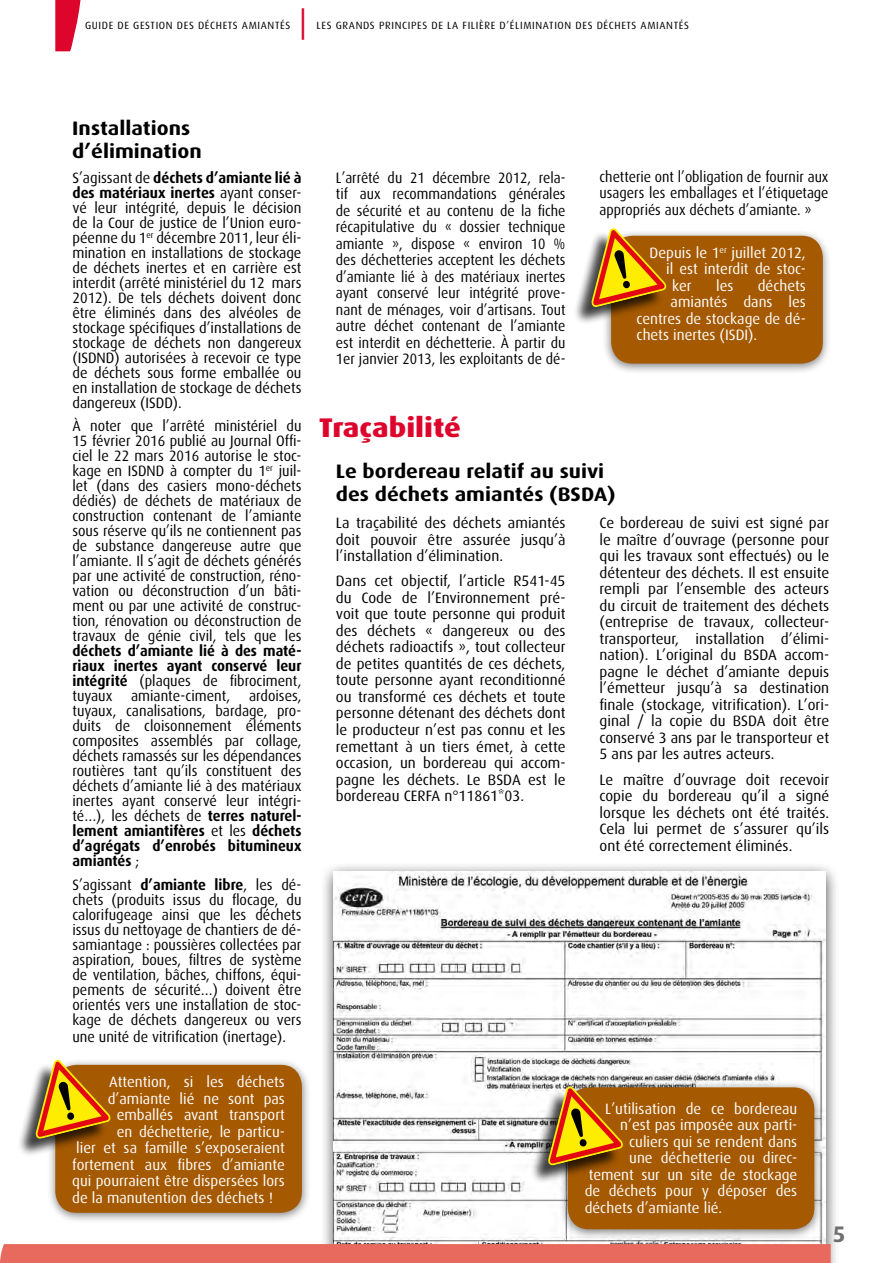
<style>
.page{position:relative;width:893px;height:1263px;background:#fff}
.page>*{position:absolute;margin:0;border:0;box-sizing:border-box;transform-origin:0 0}
.t1{font:800 27px "Dax OT";color:#dd052b;scale:1.1 1}
.t2{font:700 22.5px "Dax OT";color:#706f6f}
.t3{font:700 19.5px/23.4px "Dax OT";color:#000;scale:1.1 1}
.t4{font:15px/15px "Dax OT";color:#000;text-align:justify;scale:.95 1}
.t5{font:15px/16.5px "Dax OT";color:#000;text-align:justify}
.t6{font:15px/15px "Dax OT";color:#000;text-align:justify;scale:.96 1}
.t7{font:15px/16.5px "Dax OT";color:#000;text-align:justify;scale:.93 1}
.t8{font:15px "Dax OT";color:#fff}
.t9{font:10.5px "Dax OT";letter-spacing:.06em;color:#000}
.s1{font-size:31.5px;color:#dd052b}
.s2{font-weight:700}
</style>
<div class="page">
<div style="left:320px;top:862px;width:520px;height:401px;background:#000;opacity:.75"></div>
<img style="left:334px;top:872px;width:492px;height:372px">
<svg style="left:55px;top:0;width:26px;height:51px"></svg>
<div style="left:0;top:1244px;width:831px;height:19px;background:#e8695e"></div>
<div style="left:46px;top:1058px;width:265px;height:166px;background:#000;opacity:.5"></div>
<div style="left:55px;top:1065px;width:247px;height:148px;background:#a55900;border-radius:21px"></div>
<div style="left:17px;top:1063px;width:91px;height:94px;background:#000;opacity:.75"></div>
<svg style="left:18px;top:1058px;width:95px;height:82px"></svg>
<div style="left:602px;top:229px;width:230px;height:146px;background:#000;opacity:.5"></div>
<div style="left:611px;top:236px;width:212px;height:128px;background:#a55900;border-radius:21px"></div>
<div style="left:573px;top:231px;width:91px;height:95px;background:#000;opacity:.75"></div>
<svg style="left:574px;top:228px;width:94px;height:80px"></svg>
<div style="left:558px;top:1080px;width:265px;height:161px;background:#000;opacity:.5"></div>
<div style="left:568px;top:1087px;width:246px;height:142px;background:#a55900;border-radius:21px"></div>
<div style="left:529px;top:1089px;width:91px;height:95px;background:#000;opacity:.75"></div>
<svg style="left:531px;top:1077px;width:94px;height:89px"></svg>
<p class="t9" style="left:85px;top:20px;width:207px">GUIDE DE GESTION DES DÉCHETS AMIANTÉS</p>
<p class="t9" style="left:299px;top:20px;width:391px"><span class="s1">|</span> LES GRANDS PRINCIPES DE LA FILIÈRE D’ÉLIMINATION DES DÉCHETS AMIANTÉS</p>
<h3 class="t3" style="left:72px;top:117px;width:119px">Installations d’élimination</h3>
<p class="t6" style="left:72px;top:170px;width:240px">S’agissant de <span class="s2">déchets d’amiante lié à des matériaux inertes</span> ayant conser&shy;vé leur intégrité, depuis le décision de la Cour de justice de l’Union euro&shy;péenne du 1<sup>er</sup> décembre 2011, leur éli&shy;mination en installations de stockage de déchets inertes et en carrière est interdit (arrêté ministériel du 12 mars 2012). De tels déchets doivent donc être éliminés dans des alvéoles de stockage spécifiques d’installations de stockage de déchets non dangereux (ISDND) autorisées à recevoir ce type de déchets sous forme emballée ou en installation de stockage de déchets dangereux (ISDD).</p>
<p class="t4" style="left:72px;top:419px;width:243px">À noter que l’arrêté ministériel du 15 février 2016 publié au Journal Offi&shy;ciel le 22 mars 2016 autorise le stoc&shy;kage en ISDND à compter du 1<sup>er</sup> juil&shy;let (dans des casiers mono-déchets dédiés) de déchets de matériaux de construction contenant de l’amiante sous réserve qu’ils ne contiennent pas de substance dangereuse autre que l’amiante. Il s’agit de déchets générés par une activité de construction, réno&shy;vation ou déconstruction d’un bâti&shy;ment ou par une activité de construc&shy;tion, rénovation ou déconstruction de travaux de génie civil, tels que les</p>
<p class="t4" style="left:72px;top:644px;width:243px"><span class="s2">déchets d’amiante lié à des maté&shy;riaux inertes ayant conservé leur intégrité</span> (plaques de fibrociment, tuyaux amiante-ciment, ardoises, tuyaux, canalisations, bardage, pro&shy;duits de cloisonnement éléments composites assemblés par collage, déchets ramassés sur les dépendances routières tant qu’ils constituent des déchets d’amiante lié à des matériaux inertes ayant conservé leur intégri&shy;té…), les déchets de <span class="s2">terres naturel&shy;lement amiantifères</span> et les <span class="s2">déchets d’agrégats d’enrobés bitumineux amiantés</span> ;</p>
<p class="t4" style="left:72px;top:877px;width:243px">S’agissant <span class="s2">d’amiante libre</span>, les dé&shy;chets (produits issus du flocage, du calorifugeage ainsi que les déchets issus du nettoyage de chantiers de dé&shy;samiantage : poussières collectées par aspiration, boues, filtres de système de ventilation, bâches, chiffons, équi&shy;pements de sécurité…) doivent être orientés vers une installation de stoc&shy;kage de déchets dangereux ou vers</p>
<p class="t4" style="left:72px;top:1029px;width:226px">une unité de vitrification (inertage).</p>
<p class="t8" style="left:109px;top:1074px;width:177px">Attention, si les déchets</p>
<p class="t8" style="left:108px;top:1090px;width:179px">d’amiante lié ne sont pas</p>
<p class="t8" style="left:117px;top:1107px;width:170px">emballés avant transport</p>
<p class="t8" style="left:117px;top:1123px;width:170px">en déchetterie, le particu-</p>
<p class="t8" style="left:76px;top:1140px;width:210px">lier et sa famille s’exposeraient</p>
<p class="t8" style="left:72px;top:1156px;width:214px">fortement aux fibres d’amiante</p>
<p class="t8" style="left:72px;top:1173px;width:214px">qui pourraient être dispersées lors</p>
<p class="t8" style="left:72px;top:1189px;width:202px">de la manutention des déchets !</p>
<p class="t7" style="left:336px;top:170px;width:248px">L’arrêté du 21 décembre 2012, rela&shy;tif aux recommandations générales de sécurité et au contenu de la fiche récapitulative du « dossier technique amiante », dispose « environ 10 % des déchetteries acceptent les déchets d’amiante lié à des matériaux inertes ayant conservé leur intégrité prove&shy;nant de ménages, voir d’artisans. Tout autre déchet contenant de l’amiante est interdit en déchetterie. À partir du 1er janvier 2013, les exploitants de dé-</p>
<p class="t7" style="left:600px;top:168px;width:248px">chetterie ont l’obligation de fournir aux usagers les emballages et l’étiquetage appropriés aux déchets d’amiante. »</p>
<p class="t8" style="left:650px;top:244px;width:158px">Depuis le 1<sup>er</sup> juillet 2012,</p>
<p class="t8" style="left:666px;top:261px;width:141px">il est interdit de stoc-</p>
<p class="t8" style="left:672px;top:277px;width:21px">ker</p>
<p class="t8" style="left:716px;top:277px;width:19px">les</p>
<p class="t8" style="left:758px;top:277px;width:50px">déchets</p>
<p class="t8" style="left:671px;top:294px;width:137px">amiantés dans les</p>
<p class="t8" style="left:637px;top:310px;width:171px">centres de stockage de dé-</p>
<p class="t8" style="left:637px;top:327px;width:122px">chets inertes (ISDI).</p>
<h1 class="t1" style="left:319px;top:413px;width:131px">Traçabilité</h1>
<h3 class="t3" style="left:336px;top:459px;width:256px">Le bordereau relatif au suivi des déchets amiantés (BSDA)</h3>
<p class="t5" style="left:336px;top:515px;width:231px">La traçabilité des déchets amiantés doit pouvoir être assurée jusqu’à l’installation d’élimination.</p>
<p class="t5" style="left:336px;top:573px;width:231px">Dans cet objectif, l’article R541-45 du Code de l’Environnement pré&shy;voit que toute personne qui produit des déchets « dangereux ou des déchets radioactifs », tout collecteur de petites quantités de ces déchets, toute personne ayant reconditionné ou transformé ces déchets et toute personne détenant des déchets dont le producteur n’est pas connu et les remettant à un tiers émet, à cette occasion, un bordereau qui accom&shy;pagne les déchets. Le BSDA est le bordereau CERFA n°11861*03.</p>
<p class="t5" style="left:600px;top:515px;width:231px">Ce bordereau de suivi est signé par le maître d’ouvrage (personne pour qui les travaux sont effectués) ou le détenteur des déchets. Il est ensuite rempli par l’ensemble des acteurs du circuit de traitement des déchets (entreprise de travaux, collecteur&shy;transporteur, installation d’élimi&shy;nation). L’original du BSDA accom&shy;pagne le déchet d’amiante depuis l’émetteur jusqu’à sa destination finale (stockage, vitrification). L’ori&shy;ginal / la copie du BSDA doit être conservé 3 ans par le transporteur et 5 ans par les autres acteurs.</p>
<p class="t5" style="left:600px;top:771px;width:231px">Le maître d’ouvrage doit recevoir copie du bordereau qu’il a signé lorsque les déchets ont été traités.<br>Cela lui permet de s’assurer qu’ils ont été correctement éliminés.</p>
<p class="t8" style="left:605px;top:1100px;width:194px">L’utilisation de ce bordereau</p>
<p class="t8" style="left:620px;top:1117px;width:179px">n’est pas imposée aux parti-</p>
<p class="t8" style="left:629px;top:1133px;width:170px">culiers qui se rendent dans</p>
<p class="t8" style="left:629px;top:1150px;width:170px">une déchetterie ou direc-</p>
<p class="t8" style="left:589px;top:1166px;width:210px">tement sur un site de stockage</p>
<p class="t8" style="left:585px;top:1183px;width:214px">de déchets pour y déposer des</p>
<p class="t8" style="left:585px;top:1199px;width:139px">déchets d’amiante lié.</p>
<h2 class="t2" style="left:833px;top:1222px;width:14px">5</h2>
</div>
